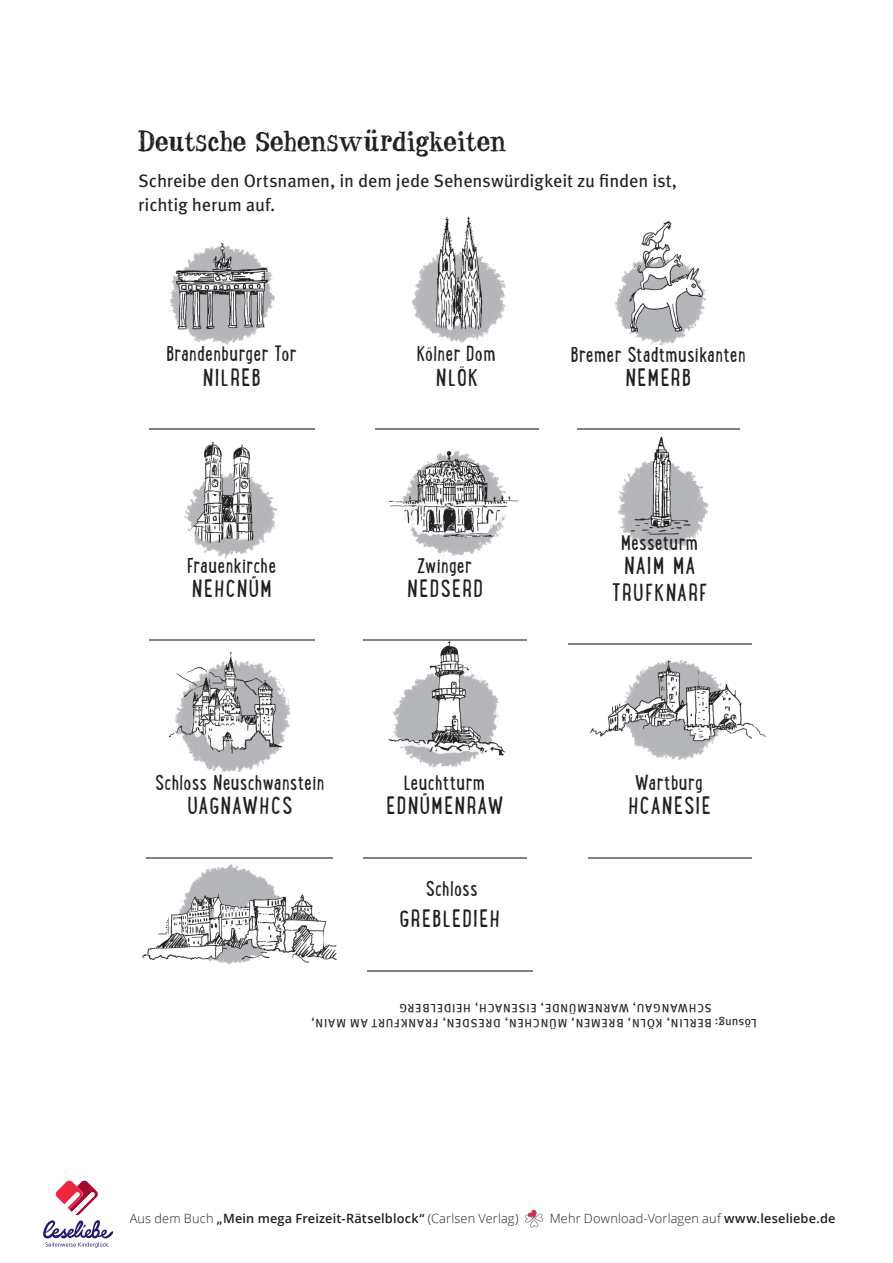
<style>
.page{position:relative;width:893px;height:1263px;background:#fff}
.page>*{position:absolute;margin:0;border:0;box-sizing:border-box;transform-origin:0 0}
.t1{font:27px "Blue Century";letter-spacing:.045em;color:#231f20}
.t2{font:24px/27px "Lunch Box 2";letter-spacing:.06em;color:#231f20;text-align:center}
.t3{font:21px "Lunch Box 2";letter-spacing:.015em;color:#231f20}
.t4{font:18px/24px "Meta OT";letter-spacing:-.01em;color:#231f20}
.t5{font:600 12.75px "Open Sans";letter-spacing:.015em;color:#231f20}
.t6{font:300 12.75px "Open Sans";letter-spacing:.015em;color:#231f20}
.t7{font:12px/15px "Meta OT";letter-spacing:.065em;color:#231f20}
.s1{font-weight:300}
.s2{font-weight:600}
</style>
<div class="page">
<svg style="left:525px;top:1209px;width:18px;height:18px"></svg>
<svg style="left:142px;top:216px;width:624px;height:756px"></svg>
<svg style="left:43px;top:1180px;width:70px;height:68px"></svg>
<p class="t1" style="left:138px;top:124px;width:369px">Deutsche Sehenswürdigkeiten</p>
<p class="t4" style="left:138px;top:169px;width:540px">Schreibe den Ortsnamen, in dem jede Sehenswürdigkeit zu nden ist, richtig herum auf.</p>
<p class="t3" style="left:166px;top:338px;width:132px">Brandenburger Tor</p>
<p class="t2" style="left:203px;top:363px;width:60px">NILREB</p>
<p class="t3" style="left:417px;top:338px;width:80px">Kölner Dom</p>
<p class="t2" style="left:436px;top:363px;width:44px">NLÖK</p>
<p class="t3" style="left:571px;top:339px;width:176px">Bremer Stadtmusikanten</p>
<p class="t2" style="left:625px;top:363px;width:67px">NEMERB</p>
<p class="t3" style="left:621px;top:526px;width:78px">Messeturm</p>
<p class="t3" style="left:187px;top:549px;width:91px">Frauenkirche</p>
<p class="t2" style="left:192px;top:574px;width:81px">NEHCNŰM</p>
<p class="t3" style="left:417px;top:549px;width:57px">Zwinger</p>
<p class="t2" style="left:407px;top:574px;width:78px">NEDSERD</p>
<p class="t2" style="left:612px;top:551px;width:97px">NAIM MA<br>TRUFKNARF</p>
<p class="t3" style="left:155px;top:766px;width:171px">Schloss Neuschwanstein</p>
<p class="t2" style="left:187px;top:791px;width:107px">UAGNAWHCS</p>
<p class="t3" style="left:404px;top:766px;width:83px">Leuchtturm</p>
<p class="t2" style="left:386px;top:791px;width:119px">EDNŰMENRAW</p>
<p class="t3" style="left:426px;top:872px;width:54px">Schloss</p>
<p class="t2" style="left:399px;top:904px;width:102px">GREBLEDIEH</p>
<p class="t3" style="left:635px;top:766px;width:69px">Wartburg</p>
<p class="t2" style="left:629px;top:791px;width:84px">HCANESIE</p>
<p class="t7" style="left:712px;top:1030px;width:402px;text-indent:-45px;rotate:-180deg">Lösung: BERLIN, KÖLN, BREMEN, MÜNCHEN, DRESDEN, FRANKFURT AM MAIN,<br>SCHWANGAU, WARNEMÜNDE, EISENACH, HEIDELBERG</p>
<p class="t5" style="left:130px;top:1210px;width:390px"><span class="s1">Aus dem Buch</span> „Mein mega Freizeit-Rätselblock“ <span class="s1">(Carlsen Verlag)</span></p>
<p class="t6" style="left:550px;top:1210px;width:287px">Mehr Download-Vorlagen auf <span class="s2">www.leseliebe.de</span></p>
</div>
